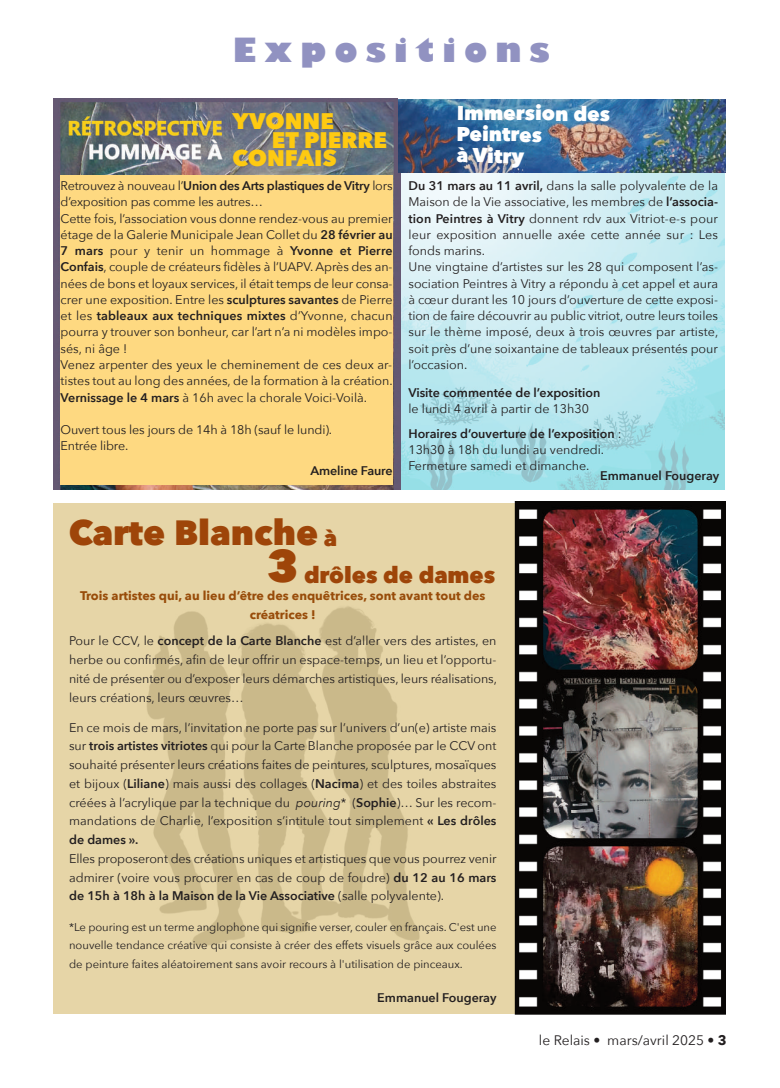
<style>
.page{position:relative;width:780px;height:1088px;background:#fff}
.page>*{position:absolute;margin:0;border:0;box-sizing:border-box;transform-origin:0 0}
.t1{font:800 35px "Avenir Next";color:#9e4509}
.t2{font:800 32.5px "Gill Sans";letter-spacing:.25em;color:rgb(68 70 151/.59)}
.t3{font:800 22.5px "Avenir Next";color:#feca11}
.t4{font:800 22.5px "Avenir Next";color:#9e4509}
.t5{font:800 20px/21.1px "Avenir Next";letter-spacing:-.01em;color:#fff}
.t6{font:13.75px "Avenir Next";color:#231f20}
.t7{font:12.5px/16.2px "Avenir Next";color:#231f20}
.t8{font:600 12.5px/25px "Avenir Next";color:#231f20}
.t9{font:700 12.5px/18.8px "Avenir Next";color:#984c0a;text-align:center}
.t10{font:11.25px/18.8px "Avenir Next";color:#231f20;text-align:justify}
.s1{font-weight:600}
.s2{font-weight:400}
.s3{font-size:22.5px}
.s4{font-size:45px}
.s5{font-style:italic}
.s6{font-weight:700}
</style>
<div class="page">
<img style="left:53px;top:173px;width:671px;height:317px">
<div style="left:53px;top:503px;width:465px;height:510px;background:#e3d09c;opacity:.89"></div>
<img style="left:514px;top:502px;width:211px;height:513px">
<img style="left:53px;top:99px;width:347px;height:390px">
<div style="left:61px;top:175px;width:331px;height:309px;background:#fed981"></div>
<img style="left:398px;top:99px;width:327px;height:74px">
<h2 class="t2" style="left:233px;top:30px;width:318px">Expositions</h2>
<h3 class="t3" style="left:232px;top:107px;width:103px">YVONNE</h3>
<h3 class="t3" style="left:272px;top:125px;width:117px">ET PIERRE</h3>
<h3 class="t3" style="left:232px;top:144px;width:105px">CONFAIS</h3>
<p class="t7" style="left:61px;top:178px;width:333px">Retrouvez à nouveau l’<span class="s1">Union des Arts plastiques de Vitry</span> lors d’exposition pas comme les autres…<br>Cette fois, l’association vous donne rendez-vous au premier étage de la Galerie Municipale Jean Collet du <span class="s1">28 février au 7 mars</span> pour y tenir un hommage à <span class="s1">Yvonne et Pierre Confais</span>, couple de créateurs fidèles à l’UAPV. Après des an&shy;nées de bons et loyaux services, il était temps de leur consa&shy;crer une exposition. Entre les <span class="s1">sculptures savantes</span> de Pierre et les <span class="s1">tableaux aux techniques mixtes</span> d’Yvonne, chacun pourra y trouver son bonheur, car l’art n’a ni modèles impo&shy;sés, ni âge !<br>Venez arpenter des yeux le cheminement de ces deux ar&shy;tistes tout au long des années, de la formation à la création.<br><span class="s1">Vernissage le 4 mars</span> à 16h avec la chorale Voici-Voilà.</p>
<p class="t7" style="left:61px;top:422px;width:273px">Ouvert tous les jours de 14h à 18h (sauf le lundi).<br>Entrée libre.</p>
<p class="t8" style="left:310px;top:459px;width:84px">Ameline Faure</p>
<h3 class="t5" style="left:456px;top:103px;width:155px">Immersion des<br>Peintres<br>à Vitry</h3>
<p class="t7" style="left:408px;top:178px;width:311px"><span class="s1">Du 31 mars au 11 avril,</span> dans la salle polyvalente de la Maison de la Vie associative, les membres de <span class="s1">l’associa&shy;tion Peintres à Vitry</span> donnent rdv aux Vitriot-e-s pour leur exposition annuelle axée cette année sur : Les fonds marins.<br>Une vingtaine d’artistes sur les 28 qui composent l’as&shy;sociation Peintres à Vitry a répondu à cet appel et aura à cœur durant les 10 jours d’ouverture de cette exposi&shy;tion de faire découvrir au public vitriot, outre leurs toiles sur le thème imposé, deux à trois œuvres par artiste, soit près d’une soixantaine de tableaux présentés pour l’occasion.</p>
<p class="t8" style="left:408px;top:380px;width:193px">Visite commentée de l’exposition</p>
<p class="t8" style="left:408px;top:396px;width:215px"><span class="s2">le lundi 4 avril à partir de 13h30<br></span>Horaires d’ouverture de l’exposition <span class="s2">:</span></p>
<p class="t7" style="left:408px;top:442px;width:197px">13h30 à 18h du lundi au vendredi.<br>Fermeture samedi et dimanche.</p>
<p class="t8" style="left:600px;top:463px;width:121px">Emmanuel Fougeray</p>
<h1 class="t1" style="left:69px;top:510px;width:270px">Carte Blanche <span class="s3">à</span></h1>
<h3 class="t4" style="left:267px;top:560px;width:230px"><span class="s4">3</span> drôles de dames</h3>
<p class="t9" style="left:80px;top:586px;width:407px">Trois artistes qui, au lieu d’être des enquêtrices, sont avant tout des créatrices !</p>
<p class="t7" style="left:69px;top:632px;width:429px;line-height:18.8px;text-align:justify">Pour le CCV, le <span class="s1">concept de la Carte Blanche</span> est d’aller vers des artistes, en herbe ou confirmés, afin de leur offrir un espace-temps, un lieu et l’opportu&shy;nité de présenter ou d’exposer leurs démarches artistiques, leurs réalisations, leurs créations, leurs œuvres…</p>
<p class="t7" style="left:69px;top:718px;width:429px;line-height:18.8px;text-align:justify">En ce mois de mars, l’invitation ne porte pas sur l’univers d’un(e) artiste mais sur <span class="s1">trois artistes vitriotes</span> qui pour la Carte Blanche proposée par le CCV ont souhaité présenter leurs créations faites de peintures, sculptures, mosaïques et bijoux (<span class="s1">Liliane</span>) mais aussi des collages (<span class="s1">Nacima</span>) et des toiles abstraites créées à l’acrylique par la technique du <span class="s5">pouring</span>* (<span class="s1">Sophie</span>)… Sur les recom&shy;mandations de Charlie, l’exposition s’intitule tout simplement <span class="s1">« Les drôles de dames ».</span></p>
<p class="t7" style="left:69px;top:849px;width:429px;line-height:18.8px;text-align:justify">Elles proposeront des créations uniques et artistiques que vous pourrez venir admirer (voire vous procurer en cas de coup de foudre) <span class="s1">du 12 au 16 mars de 15h à 18h à la Maison de la Vie Associative</span> (salle polyvalente).</p>
<p class="t10" style="left:69px;top:917px;width:429px">*Le pouring est un terme anglophone qui signifie verser, couler en français. C'est une nouvelle tendance créative qui consiste à créer des effets visuels grâce aux coulées de peinture faites aléatoirement sans avoir recours à l'utilisation de pinceaux.</p>
<p class="t8" style="left:377px;top:986px;width:121px">Emmanuel Fougeray</p>
<p class="t6" style="left:539px;top:1031px;width:189px">le Relais • mars/avril 2025 • <span class="s6">3</span></p>
</div>
